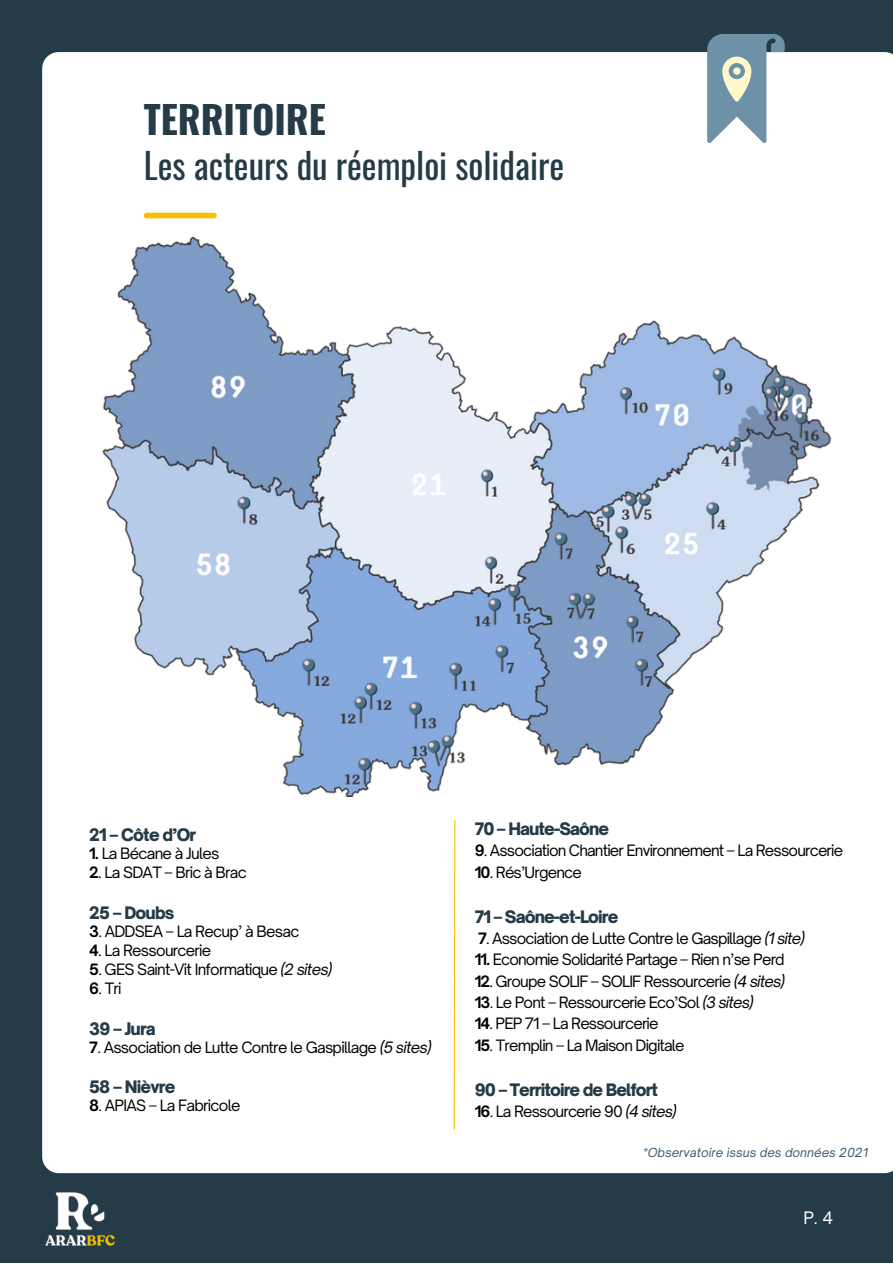
<style>
.page{position:relative;width:893px;height:1264px;background:#fff}
.page>*{position:absolute;margin:0;border:0;box-sizing:border-box;transform-origin:0 0}
.t1{font:700 38.1px "Oswald";color:#253b48}
.t2{font:35.1px "Oswald";color:#253b48}
.t3{font:900 16.5px "Open Sauce One";letter-spacing:-.055em;color:#253b48}
.t4{font:16.5px "Open Sauce One";color:#fff}
.t5{font:15px "Open Sauce One";letter-spacing:-.055em;color:#000}
.t6{font:italic 12px "Open Sauce One";color:#385b6e}
.s1{font-weight:700}
.s2{font-style:italic}
</style>
<div class="page">
<div style="left:0;top:0;width:892px;height:1262px;background:#253b48"></div>
<div style="left:42px;top:52px;width:850px;height:1121px;background:#fff"></div>
<div style="left:146px;top:213px;width:68px;height:5px;background:#f2c200"></div>
<img style="left:45px;top:1192px;width:70px;height:54px">
<img style="left:102px;top:238px;width:739px;height:558px">
<svg style="left:453px;top:819px;width:3px;height:311px"></svg>
<svg style="left:707px;top:34px;width:77px;height:109px;background:#a0b6c0"></svg>
<div style="left:733px;top:67px;width:7px;height:8px;background:#fff8cc;border-radius:50%"></div>
<h1 class="t1" style="left:144px;top:89px;width:184px">TERRITOIRE</h1>
<h2 class="t2" style="left:144px;top:138px;width:422px">Les acteurs du réemploi solidaire</h2>
<p class="t3" style="left:89px;top:824px;width:109px">21 – Côte d’Or</p>
<p class="t5" style="left:89px;top:844px;width:132px"><span class="s1">1.</span> La Bécane à Jules</p>
<p class="t5" style="left:89px;top:863px;width:159px"><span class="s1">2</span>. La SDAT – Bric à Brac</p>
<p class="t3" style="left:89px;top:902px;width:87px">25 – Doubs</p>
<p class="t5" style="left:89px;top:921px;width:212px"><span class="s1">3</span>. ADDSEA – La Recup’ à Besac</p>
<p class="t5" style="left:89px;top:940px;width:124px"><span class="s1">4</span>. La Ressourcerie</p>
<p class="t5" style="left:89px;top:959px;width:245px"><span class="s1">5</span>. GES Saint-Vit Informatique <span class="s2">(2 sites)</span></p>
<p class="t5" style="left:89px;top:979px;width:34px"><span class="s1">6</span>. Tri</p>
<p class="t3" style="left:89px;top:1018px;width:68px">39 – Jura</p>
<p class="t5" style="left:89px;top:1037px;width:344px"><span class="s1">7</span>. Association de Lutte Contre le Gaspillage <span class="s2">(5 sites)</span></p>
<p class="t3" style="left:89px;top:1076px;width:88px">58 – Nièvre</p>
<p class="t5" style="left:89px;top:1095px;width:153px"><span class="s1">8</span>. APIAS – La Fabricole</p>
<p class="t3" style="left:474px;top:818px;width:136px">70 – Haute-Saône</p>
<p class="t5" style="left:474px;top:841px;width:370px"><span class="s1">9</span>. Association Chantier Environnement – La Ressourcerie</p>
<p class="t5" style="left:474px;top:862px;width:109px"><span class="s1">10</span>. Rés’Urgence</p>
<p class="t3" style="left:474px;top:906px;width:145px">71 – Saône-et-Loire</p>
<p class="t5" style="left:478px;top:928px;width:328px"><span class="s1">7</span>. Association de Lutte Contre le Gaspillage <span class="s2">(1 site)</span></p>
<p class="t5" style="left:474px;top:950px;width:311px"><span class="s1">11.</span> Economie Solidarité Partage – Rien n’se Perd</p>
<p class="t5" style="left:474px;top:971px;width:312px"><span class="s1">12</span>. Groupe SOLIF – SOLIF Ressourcerie <span class="s2">(4 sites)</span></p>
<p class="t5" style="left:474px;top:993px;width:280px"><span class="s1">13</span>. Le Pont – Ressourcerie Eco’Sol <span class="s2">(3 sites)</span></p>
<p class="t5" style="left:474px;top:1014px;width:185px"><span class="s1">14</span>. PEP 71 – La Ressourcerie</p>
<p class="t5" style="left:474px;top:1035px;width:211px"><span class="s1">15</span>. Tremplin – La Maison Digitale</p>
<p class="t3" style="left:474px;top:1079px;width:185px">90 – Territoire de Belfort</p>
<p class="t5" style="left:474px;top:1102px;width:203px"><span class="s1">16</span>. La Ressourcerie 90 <span class="s2">(4 sites)</span></p>
<p class="t6" style="left:642px;top:1144px;width:226px">*Observatoire issus des données 2021</p>
<p class="t4" style="left:803px;top:1207px;width:31px">P. 4</p>
</div>
